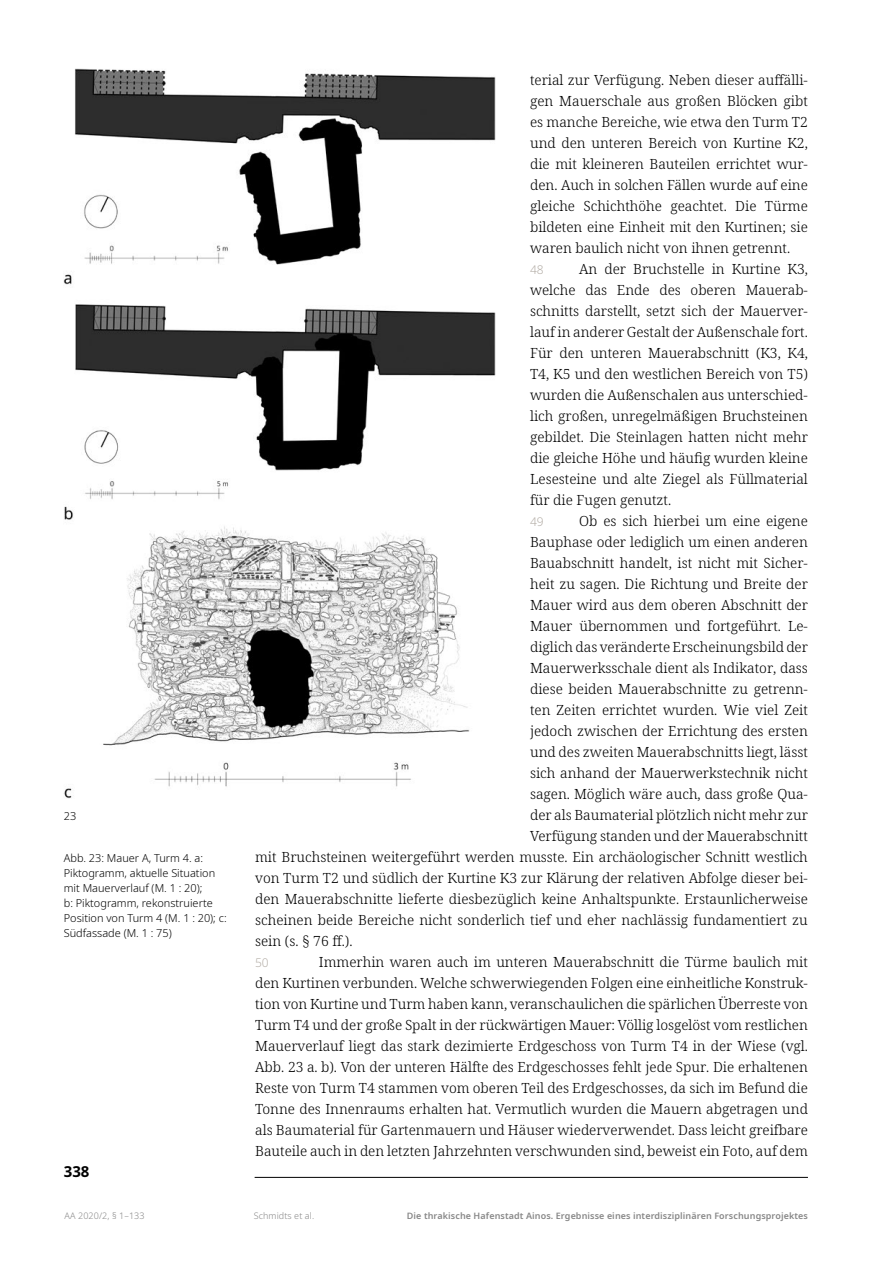
<style>
.page{position:relative;width:893px;height:1263px;background:#fff}
.page>*{position:absolute;margin:0;border:0;box-sizing:border-box;transform-origin:0 0}
.t1{font:700 15px "Noto Sans";color:#000}
.t2{font:300 13.95px/21px "Noto Serif";color:#000;text-align:justify}
.t3{font:300 12px "Noto Sans";color:#b4aea7}
.t4{font:300 10.95px/15px "Noto Sans";color:#000}
.t5{font:600 9px "Noto Sans";letter-spacing:.01em;color:#878787}
.t6{font:300 9px "Noto Sans";letter-spacing:.01em;color:#878787}
</style>
<div class="page">
<hr style="left:255px;top:1177px;width:553px;height:1px;background:#000">
<img style="left:64px;top:68px;width:432px;height:730px">
<p class="t4" style="left:64px;top:809px;width:14px">23</p>
<p class="t4" style="left:64px;top:851px;width:164px">Abb. 23: Mauer A, Turm 4. a:<br>Piktogramm, aktuelle Situation mit Mauerverlauf (M. 1 : 20);<br>b: Piktogramm, rekonstruierte<br>Position von Turm 4 (M. 1 : 20); c:<br>Südfassade (M. 1 : 75)</p>
<p class="t1" style="left:64px;top:1161px;width:27px">338</p>
<p class="t2" style="left:530px;top:70px;width:279px">terial zur Verfügung. Neben dieser auffälli&shy;gen Mauerschale aus großen Blöcken gibt es manche Bereiche, wie etwa den Turm T2 und den unteren Bereich von Kurtine K2, die mit kleineren Bauteilen errichtet wur&shy;den. Auch in solchen Fällen wurde auf eine gleiche Schichthöhe geachtet. Die Türme bildeten eine Einheit mit den Kurtinen; sie waren baulich nicht von ihnen getrennt.</p>
<p class="t3" style="left:530px;top:261px;width:15px">48</p>
<p class="t2" style="left:530px;top:259px;width:279px;text-indent:49px">An der Bruchstelle in Kurtine K3, welche das Ende des oberen Mauerab&shy;schnitts darstellt, setzt sich der Mauerver&shy;lauf in anderer Gestalt der Außenschale fort.<br>Für den unteren Mauerabschnitt (K3, K4, T4, K5 und den westlichen Bereich von T5) wurden die Außenschalen aus unterschied&shy;lich großen, unregelmäßigen Bruchsteinen gebildet. Die Steinlagen hatten nicht mehr die gleiche Höhe und häufig wurden kleine Lesesteine und alte Ziegel als Füllmaterial für die Fugen genutzt.</p>
<p class="t3" style="left:530px;top:513px;width:15px">49</p>
<p class="t2" style="left:579px;top:511px;width:230px">Ob es sich hierbei um eine eigene</p>
<p class="t2" style="left:530px;top:532px;width:279px">Bauphase oder lediglich um einen anderen</p>
<p class="t2" style="left:530px;top:553px;width:279px">Bauabschnitt handelt, ist nicht mit Sicher-</p>
<p class="t2" style="left:530px;top:574px;width:279px">heit zu sagen. Die Richtung und Breite der</p>
<p class="t2" style="left:530px;top:595px;width:279px">Mauer wird aus dem oberen Abschnitt der</p>
<p class="t2" style="left:530px;top:616px;width:279px">Mauer übernommen und fortgeführt. Le-</p>
<p class="t2" style="left:530px;top:637px;width:279px">diglich das veränderte Erscheinungsbild der</p>
<p class="t2" style="left:530px;top:658px;width:279px">Mauerwerksschale dient als Indikator, dass</p>
<p class="t2" style="left:530px;top:679px;width:279px">diese beiden Mauerabschnitte zu getrenn-</p>
<p class="t2" style="left:530px;top:700px;width:279px">ten Zeiten errichtet wurden. Wie viel Zeit</p>
<p class="t2" style="left:530px;top:721px;width:279px">jedoch zwischen der Errichtung des ersten</p>
<p class="t2" style="left:530px;top:742px;width:279px">und des zweiten Mauerabschnitts liegt, lässt</p>
<p class="t2" style="left:530px;top:763px;width:279px">sich anhand der Mauerwerkstechnik nicht</p>
<p class="t2" style="left:530px;top:784px;width:279px">sagen. Möglich wäre auch, dass große Qua-</p>
<p class="t2" style="left:530px;top:805px;width:279px">der als Baumaterial plötzlich nicht mehr zur</p>
<p class="t2" style="left:530px;top:826px;width:279px">Verfügung standen und der Mauerabschnitt</p>
<p class="t2" style="left:255px;top:847px;width:554px">mit Bruchsteinen weitergeführt werden musste. Ein archäologischer Schnitt westlich</p>
<p class="t2" style="left:255px;top:868px;width:554px">von Turm T2 und südlich der Kurtine K3 zur Klärung der relativen Abfolge dieser bei-</p>
<p class="t2" style="left:255px;top:889px;width:554px">den Mauerabschnitte lieferte diesbezüglich keine Anhaltspunkte. Erstaunlicherweise</p>
<p class="t2" style="left:255px;top:910px;width:554px">scheinen beide Bereiche nicht sonderlich tief und eher nachlässig fundamentiert zu</p>
<p class="t2" style="left:255px;top:931px;width:99px">sein (s. § 76 ff.).</p>
<p class="t3" style="left:255px;top:954px;width:15px">50</p>
<p class="t2" style="left:255px;top:952px;width:554px;text-indent:64px">Immerhin waren auch im unteren Mauerabschnitt die Türme baulich mit den Kurtinen verbunden. Welche schwerwiegenden Folgen eine einheitliche Konstruk&shy;tion von Kurtine und Turm haben kann, veranschaulichen die spärlichen Überreste von Turm T4 und der große Spalt in der rückwärtigen Mauer: Völlig losgelöst vom restlichen Mauerverlauf liegt das stark dezimierte Erdgeschoss von Turm T4 in der Wiese (vgl.<br>Abb. 23 a. b). Von der unteren Hälfte des Erdgeschosses fehlt jede Spur. Die erhaltenen Reste von Turm T4 stammen vom oberen Teil des Erdgeschosses, da sich im Befund die Tonne des Innenraums erhalten hat. Vermutlich wurden die Mauern abgetragen und als Baumaterial für Gartenmauern und Häuser wiederverwendet. Dass leicht greifbare Bauteile auch in den letzten Jahrzehnten verschwunden sind, beweist ein Foto, auf dem</p>
<p class="t6" style="left:65px;top:1209px;width:82px">AA 2020/2, § 1–133</p>
<p class="t6" style="left:254px;top:1209px;width:62px">Schmidts et al.</p>
<p class="t5" style="left:407px;top:1209px;width:403px">Die thrakische Hafenstadt Ainos. Ergebnisse eines interdisziplinären Forschungsprojektes</p>
</div>
